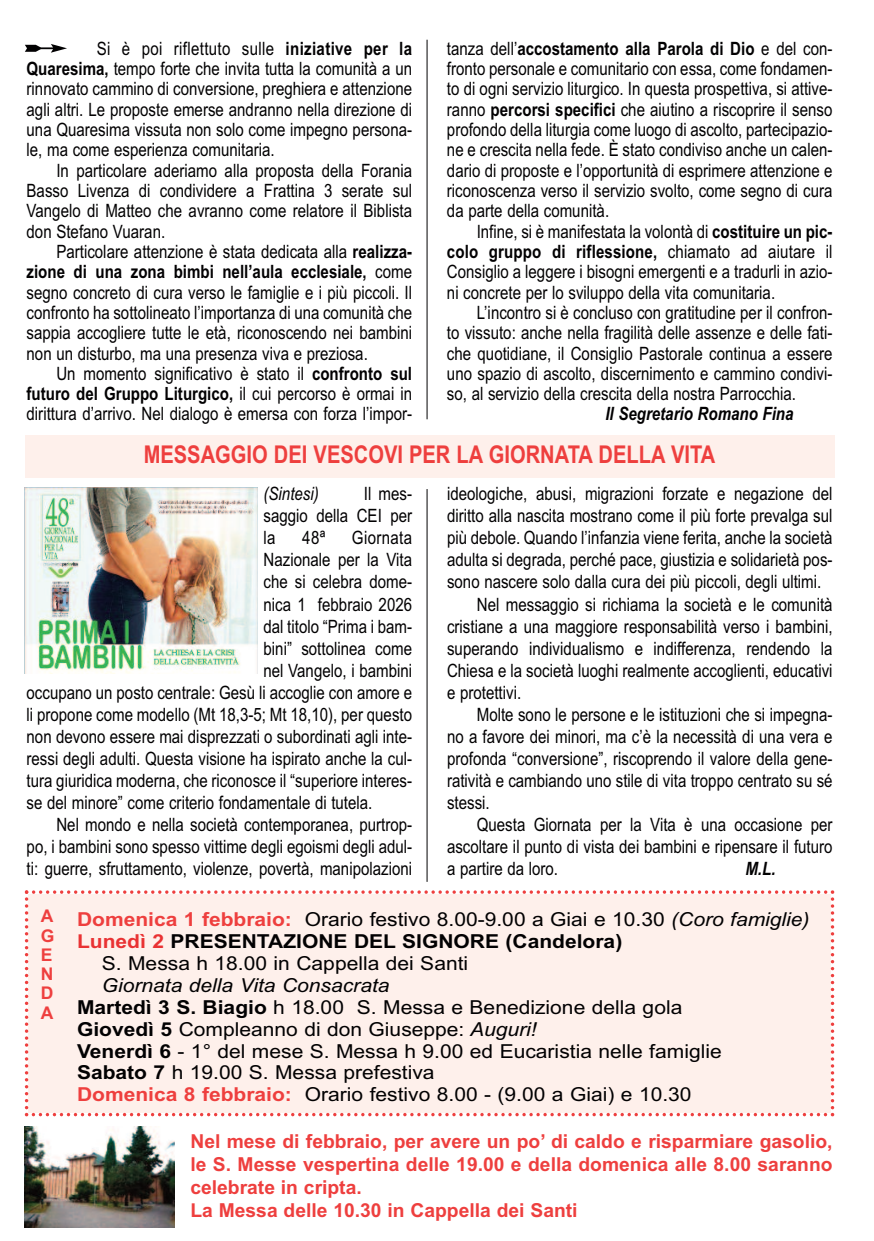
<style>
.page{position:relative;width:874px;height:1241px;background:#fff}
.page>*{position:absolute;margin:0;border:0;box-sizing:border-box;transform-origin:0 0}
.t1{font:700 24.5px "Arial Narrow";color:#ee3f3e}
.t2{font:19.25px/21.9px "Arial";color:#020102;scale:1.09 1}
.t3{font:700 19.25px/23.1px "Arial";color:#ee3f3e}
.t4{font:700 19.25px "Arial";color:#020102;scale:1.09 1}
.t5{font:18.38px/20.3px "Arial Narrow";color:#020102;text-align:justify}
.t6{font:italic 700 18.38px "Arial Narrow";color:#020102}
.t7{font:italic 18.38px "Arial Narrow";color:#020102}
.t8{font:18.38px "Arial Narrow";letter-spacing:.02em;color:#020102}
.t9{font:700 17.5px/19.2px "Arial";color:#ee3f3e;text-align:justify}
.s1{font-weight:700}
.s2{font-weight:700;color:#ee3f3e}
.s3{font-style:italic}
.s4{color:#e93233}
</style>
<div class="page">
<div style="left:25px;top:890px;width:808px;height:226px;background:#fef0eb"></div>
<svg style="left:25px;top:44px;width:42px;height:9px"></svg>
<img style="left:24px;top:487px;width:233px;height:186px">
<div style="left:25px;top:435px;width:808px;height:43px;background:#fef0eb"></div>
<hr style="left:426px;top:40px;width:1px;height:379px;background:#020102">
<hr style="left:426px;top:489px;width:1px;height:392px;background:#020102">
<img style="left:25px;top:1126px;width:149px;height:101px">
<p class="t5" style="left:27px;top:38px;width:387px;text-indent:70px">Si è poi riflettuto sulle <span class="s1">iniziative per la Quaresima,</span> tempo forte che invita tutta la comunità a un rinnovato cammino di conversione, preghiera e attenzione agli altri. Le proposte emerse andranno nella direzione di una Quaresima vissuta non solo come impegno persona&shy;le, ma come esperienza comunitaria.</p>
<p class="t5" style="left:27px;top:160px;width:387px;text-indent:30px">In particolare aderiamo alla proposta della Forania Basso Livenza di condividere a Frattina 3 serate sul Vangelo di Matteo che avranno come relatore il Biblista don Stefano Vuaran.</p>
<p class="t5" style="left:27px;top:241px;width:387px;text-indent:30px">Particolare attenzione è stata dedicata alla <span class="s1">realizza&shy;zione di una zona bimbi nell’aula ecclesiale,</span> come segno concreto di cura verso le famiglie e i più piccoli. Il confronto ha sottolineato l’importanza di una comunità che sappia accogliere tutte le età, riconoscendo nei bambini non un disturbo, ma una presenza viva e preziosa.</p>
<p class="t5" style="left:27px;top:363px;width:387px;text-indent:30px">Un momento significativo è stato il <span class="s1">confronto sul futuro del Gruppo Liturgico,</span> il cui percorso è ormai in dirittura d’arrivo. Nel dialogo è emersa con forza l’impor-</p>
<p class="t5" style="left:446px;top:38px;width:387px">tanza dell’<span class="s1">accostamento alla Parola di Dio</span> e del con&shy;fronto personale e comunitario con essa, come fondamen&shy;to di ogni servizio liturgico. In questa prospettiva, si attive&shy;ranno <span class="s1">percorsi specifici</span> che aiutino a riscoprire il senso profondo della liturgia come luogo di ascolto, partecipazio&shy;ne e crescita nella fede. È stato condiviso anche un calen&shy;dario di proposte e l’opportunità di esprimere attenzione e riconoscenza verso il servizio svolto, come segno di cura da parte della comunità.</p>
<p class="t5" style="left:446px;top:221px;width:387px;text-indent:30px">Infine, si è manifestata la volontà di <span class="s1">costituire un pic&shy;colo gruppo di riflessione,</span> chiamato ad aiutare il Consiglio a leggere i bisogni emergenti e a tradurli in azio&shy;ni concrete per lo sviluppo della vita comunitaria.</p>
<p class="t5" style="left:446px;top:302px;width:387px;text-indent:30px">L’incontro si è concluso con gratitudine per il confron&shy;to vissuto: anche nella fragilità delle assenze e delle fati&shy;che quotidiane, il Consiglio Pastorale continua a essere uno spazio di ascolto, discernimento e cammino condivi&shy;so, al servizio della crescita della nostra Parrocchia.</p>
<p class="t6" style="left:605px;top:403px;width:189px">Il Segretario Romano Fina</p>
<h1 class="t1" style="left:144px;top:440px;width:573px">MESSAGGIO DEI VESCOVI PER LA GIORNATA DELLA VITA</h1>
<p class="t7" style="left:263px;top:483px;width:57px">(Sintesi)</p>
<p class="t5" style="left:263px;top:482px;width:150px;line-height:22.1px;text-indent:100px">Il mes&shy;saggio della CEI per la</p>
<p class="t5" style="left:302px;top:527px;width:24px">48ª</p>
<p class="t8" style="left:352px;top:527px;width:62px">Giornata</p>
<p class="t5" style="left:263px;top:550px;width:150px">Nazionale per la Vita</p>
<p class="t5" style="left:263px;top:572px;width:150px">che si celebra dome-</p>
<p class="t5" style="left:263px;top:594px;width:150px">nica 1 febbraio 2026</p>
<p class="t5" style="left:263px;top:616px;width:150px">dal titolo “Prima i bam-</p>
<p class="t5" style="left:263px;top:638px;width:150px">bini” sottolinea come</p>
<p class="t5" style="left:263px;top:660px;width:150px">nel Vangelo, i bambini</p>
<p class="t5" style="left:27px;top:682px;width:387px">occupano un posto centrale: Gesù li accoglie con amore e</p>
<p class="t5" style="left:27px;top:704px;width:387px">li propone come modello (Mt 18,3-5; Mt 18,10), per questo</p>
<p class="t5" style="left:27px;top:726px;width:387px">non devono essere mai disprezzati o subordinati agli inte-</p>
<p class="t5" style="left:27px;top:748px;width:387px">ressi degli adulti. Questa visione ha ispirato anche la cul-</p>
<p class="t5" style="left:27px;top:770px;width:387px">tura giuridica moderna, che riconosce il “superiore interes-</p>
<p class="t5" style="left:27px;top:792px;width:347px">se del minore” come criterio fondamentale di tutela.</p>
<p class="t5" style="left:56px;top:814px;width:357px">Nel mondo e nella società contemporanea, purtrop-</p>
<p class="t5" style="left:27px;top:836px;width:387px">po, i bambini sono spesso vittime degli egoismi degli adul-</p>
<p class="t5" style="left:27px;top:858px;width:387px">ti: guerre, sfruttamento, violenze, povertà, manipolazioni</p>
<p class="t5" style="left:447px;top:483px;width:387px">ideologiche, abusi, migrazioni forzate e negazione del</p>
<p class="t5" style="left:447px;top:505px;width:387px">diritto alla nascita mostrano come il più forte prevalga sul</p>
<p class="t5" style="left:447px;top:527px;width:387px">più debole. Quando l’infanzia viene ferita, anche la società</p>
<p class="t5" style="left:447px;top:550px;width:387px">adulta si degrada, perché pace, giustizia e solidarietà pos-</p>
<p class="t5" style="left:447px;top:572px;width:376px">sono nascere solo dalla cura dei più piccoli, degli ultimi.</p>
<p class="t5" style="left:476px;top:594px;width:357px">Nel messaggio si richiama la società e le comunità</p>
<p class="t5" style="left:447px;top:616px;width:387px">cristiane a una maggiore responsabilità verso i bambini,</p>
<p class="t5" style="left:447px;top:638px;width:387px">superando individualismo e indifferenza, rendendo la</p>
<p class="t5" style="left:447px;top:660px;width:387px">Chiesa e la società luoghi realmente accoglienti, educativi</p>
<p class="t5" style="left:447px;top:682px;width:76px">e protettivi.</p>
<p class="t5" style="left:476px;top:704px;width:357px">Molte sono le persone e le istituzioni che si impegna-</p>
<p class="t5" style="left:447px;top:726px;width:387px">no a favore dei minori, ma c’è la necessità di una vera e</p>
<p class="t5" style="left:447px;top:748px;width:387px">profonda “conversione”, riscoprendo il valore della gene-</p>
<p class="t5" style="left:447px;top:770px;width:387px">ratività e cambiando uno stile di vita troppo centrato su sé</p>
<p class="t5" style="left:447px;top:792px;width:44px">stessi.</p>
<p class="t5" style="left:476px;top:814px;width:357px">Questa Giornata per la Vita è una occasione per</p>
<p class="t5" style="left:447px;top:836px;width:387px">ascoltare il punto di vista dei bambini e ripensare il futuro</p>
<p class="t5" style="left:447px;top:858px;width:112px">a partire da loro.</p>
<p class="t6" style="left:745px;top:858px;width:32px">M.L.</p>
<p class="t9" style="left:41px;top:906px;width:15px">A G E N D A</p>
<p class="t2" style="left:77px;top:908px;width:673px"><span class="s2">Domenica 1 febbraio:</span> Orario festivo 8.00-9.00 a Giai e 10.30 <span class="s3">(Coro famiglie)</span></p>
<p class="t4" style="left:77px;top:930px;width:501px"><span class="s4">Lunedì 2</span> PRESENTAZIONE DEL SIGNORE (Candelora)</p>
<p class="t2" style="left:102px;top:952px;width:337px">S. Messa h 18.00 in Cappella dei Santi</p>
<p class="t2" style="left:77px;top:974px;width:592px;text-indent:25px"><span class="s3">Giornata della Vita Consacrata<br></span><span class="s1">Martedì 3 S. Biagio</span> h 18.00 S. Messa e Benedizione della gola <span class="s1">Giovedì 5</span> Compleanno di don Giuseppe: <span class="s3">Auguri!<br></span><span class="s1">Venerdì 6</span> - 1° del mese S. Messa h 9.00 ed Eucaristia nelle famiglie <span class="s1">Sabato 7</span> h 19.00 S. Messa prefestiva<br><span class="s2">Domenica 8 febbraio:</span> Orario festivo 8.00 - (9.00 a Giai) e 10.30</p>
<p class="t3" style="left:190px;top:1129px;width:643px">Nel mese di febbraio, per avere un po’ di caldo e risparmiare gasolio, le S. Messe vespertina delle 19.00 e della domenica alle 8.00 saranno celebrate in cripta.<br>La Messa delle 10.30 in Cappella dei Santi</p>
</div>
